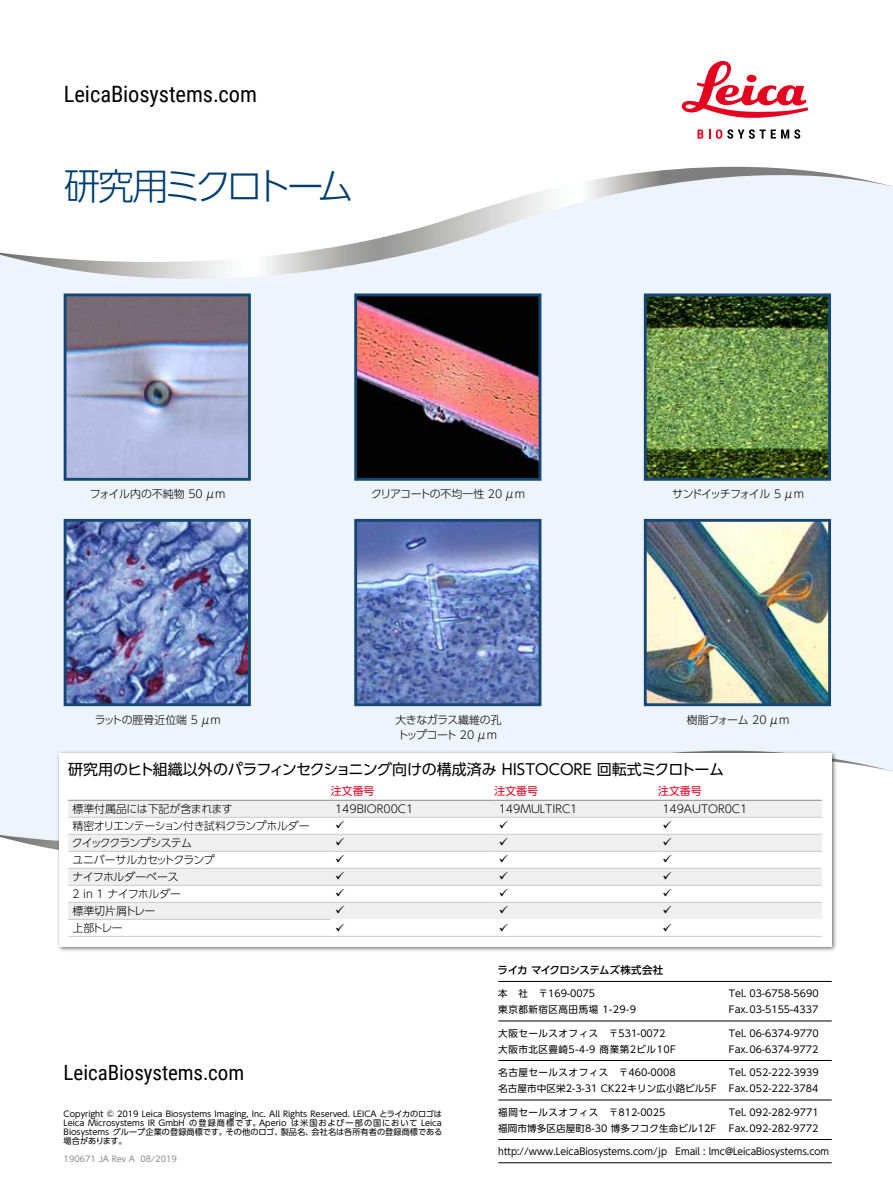
<style>
.page{position:relative;width:893px;height:1191px;background:#fff}
.page>*{position:absolute;margin:0;border:0;box-sizing:border-box;transform-origin:0 0}
.t1{font:300 36.75px "UD Shin Go Pro";letter-spacing:-.14em;color:#003d70}
.t2{font:22.5px "Roboto Condensed";letter-spacing:-.005em;color:#000}
.t3{font:21px "Roboto Condensed";letter-spacing:-.005em;color:#000}
.t4{font:15px "UD Shin Go Pro";letter-spacing:-.01em;color:#000}
.t5{font:300 10.95px/15.3px "UD Shin Go Pro";letter-spacing:-.03em;color:#000}
.t6{font:300 10.95px "UD Shin Go Pro";color:#000}
.t7{font:300 10.95px "UD Shin Go Pro";letter-spacing:-.01em;color:#000}
.t8{font:300 10.95px "UD Shin Go Pro";letter-spacing:-.115em;color:#000}
.t9{font:10.95px "UD Shin Go Pro";color:#e60020}
.t10{font:300 10.95px "UD Shin Go Pro";letter-spacing:-.075em;color:#000}
.t11{font:10.5px "UD Shin Go Pro Medium 90 pv RKSJ H";letter-spacing:-.045em;color:#000}
.t12{font:9.6px/16.2px "UD Shin Go Pro Regular 90 pv RKSJ H";color:#000}
.t13{font:9.6px/16.2px "UD Shin Go Pro Regular 90 pv RKSJ H";letter-spacing:.05em;color:#000}
.t14{font:9.6px "UD Shin Go Pro Regular 90 pv RKSJ H";color:#000;scale:.96 1}
.t15{font:8.1px/9px "UD Shin Go Pro";letter-spacing:.005em;color:#000;text-align:justify}
.t16{font:8.1px "UD Shin Go Pro";color:#898989}
</style>
<div class="page">
<div style="left:0;top:304px;width:893px;height:430px;background:#eef4fb"></div>
<svg style="left:0;top:166px;width:893px;height:138px"></svg>
<svg style="left:0;top:734px;width:893px;height:116px"></svg>
<svg style="left:682px;top:61px;width:126px;height:57px"></svg>
<svg style="left:698px;top:129px;width:5px;height:10px"></svg>
<svg style="left:716px;top:129px;width:84px;height:10px"></svg>
<img style="left:68px;top:297px;width:179px;height:180px">
<div style="left:64px;top:293px;width:187px;height:188px;border:3px solid #164674"></div>
<img style="left:358px;top:297px;width:179px;height:180px">
<div style="left:354px;top:293px;width:187px;height:188px;border:3px solid #164674"></div>
<img style="left:648px;top:297px;width:179px;height:180px">
<div style="left:644px;top:293px;width:187px;height:188px;border:3px solid #164674"></div>
<img style="left:68px;top:523px;width:179px;height:179px">
<div style="left:64px;top:519px;width:187px;height:187px;border:3px solid #164674"></div>
<img style="left:358px;top:523px;width:179px;height:179px">
<div style="left:354px;top:519px;width:187px;height:187px;border:3px solid #164674"></div>
<img style="left:648px;top:523px;width:179px;height:179px">
<div style="left:644px;top:519px;width:187px;height:187px;border:3px solid #164674"></div>
<hr style="left:722px;top:1162px;width:110px;height:1px;background:#000">
<hr style="left:498px;top:1162px;width:224px;height:1px;background:#000">
<hr style="left:722px;top:1139px;width:110px;height:1px;background:#000">
<hr style="left:498px;top:1139px;width:224px;height:1px;background:#000">
<hr style="left:722px;top:1099px;width:110px;height:1px;background:#000">
<hr style="left:498px;top:1099px;width:224px;height:1px;background:#000">
<hr style="left:722px;top:1060px;width:110px;height:1px;background:#000">
<hr style="left:498px;top:1060px;width:224px;height:1px;background:#000">
<hr style="left:722px;top:1020px;width:110px;height:1px;background:#000">
<hr style="left:498px;top:1020px;width:224px;height:1px;background:#000">
<hr style="left:722px;top:981px;width:110px;height:1px;background:#000">
<hr style="left:498px;top:981px;width:224px;height:1px;background:#000">
<div style="left:57px;top:750px;width:781px;height:202px;background:#000;opacity:.6"></div>
<div style="left:60px;top:753px;width:772px;height:193px;background:#fff"></div>
<svg style="left:68px;top:801px;width:754px;height:33px;fill:#efefef"></svg>
<svg style="left:68px;top:835px;width:754px;height:84px;fill:#efefef"></svg>
<hr style="left:68px;top:800px;width:263px;height:1px;background:#898989">
<hr style="left:331px;top:800px;width:163px;height:1px;background:#898989">
<hr style="left:494px;top:800px;width:164px;height:1px;background:#898989">
<hr style="left:658px;top:800px;width:164px;height:1px;background:#898989">
<svg style="left:821px;top:818px;width:1px;height:16px"></svg>
<hr style="left:68px;top:817px;width:263px;height:1px;background:#c9caca">
<hr style="left:331px;top:817px;width:163px;height:1px;background:#c9caca">
<hr style="left:494px;top:817px;width:164px;height:1px;background:#c9caca">
<hr style="left:658px;top:817px;width:164px;height:1px;background:#c9caca">
<hr style="left:68px;top:919px;width:263px;height:1px;background:#c9caca">
<hr style="left:68px;top:936px;width:263px;height:1px;background:#c9caca">
<hr style="left:68px;top:834px;width:263px;height:1px;background:#c9caca">
<hr style="left:68px;top:851px;width:263px;height:1px;background:#c9caca">
<hr style="left:68px;top:868px;width:263px;height:1px;background:#c9caca">
<hr style="left:68px;top:885px;width:263px;height:1px;background:#c9caca">
<hr style="left:68px;top:902px;width:263px;height:1px;background:#c9caca">
<hr style="left:331px;top:834px;width:163px;height:1px;background:#c9caca">
<hr style="left:494px;top:834px;width:164px;height:1px;background:#c9caca">
<hr style="left:658px;top:834px;width:164px;height:1px;background:#c9caca">
<hr style="left:331px;top:851px;width:163px;height:1px;background:#c9caca">
<hr style="left:494px;top:851px;width:164px;height:1px;background:#c9caca">
<hr style="left:658px;top:851px;width:164px;height:1px;background:#c9caca">
<hr style="left:331px;top:868px;width:163px;height:1px;background:#c9caca">
<hr style="left:494px;top:868px;width:164px;height:1px;background:#c9caca">
<hr style="left:658px;top:868px;width:164px;height:1px;background:#c9caca">
<hr style="left:331px;top:885px;width:163px;height:1px;background:#c9caca">
<hr style="left:494px;top:885px;width:164px;height:1px;background:#c9caca">
<hr style="left:658px;top:885px;width:164px;height:1px;background:#c9caca">
<hr style="left:331px;top:902px;width:163px;height:1px;background:#c9caca">
<hr style="left:494px;top:902px;width:164px;height:1px;background:#c9caca">
<hr style="left:658px;top:902px;width:164px;height:1px;background:#c9caca">
<hr style="left:331px;top:936px;width:163px;height:1px;background:#c9caca">
<hr style="left:494px;top:936px;width:164px;height:1px;background:#c9caca">
<hr style="left:658px;top:936px;width:164px;height:1px;background:#c9caca">
<svg style="left:330px;top:817px;width:14px;height:29px"></svg>
<svg style="left:494px;top:817px;width:14px;height:29px"></svg>
<svg style="left:658px;top:817px;width:13px;height:29px"></svg>
<svg style="left:336px;top:855px;width:8px;height:8px"></svg>
<svg style="left:500px;top:855px;width:8px;height:8px"></svg>
<svg style="left:663px;top:855px;width:8px;height:8px"></svg>
<svg style="left:336px;top:872px;width:8px;height:8px"></svg>
<svg style="left:500px;top:872px;width:8px;height:8px"></svg>
<svg style="left:663px;top:872px;width:8px;height:8px"></svg>
<svg style="left:336px;top:889px;width:8px;height:8px"></svg>
<svg style="left:500px;top:889px;width:8px;height:8px"></svg>
<svg style="left:663px;top:889px;width:8px;height:8px"></svg>
<svg style="left:500px;top:906px;width:8px;height:8px"></svg>
<svg style="left:663px;top:906px;width:8px;height:8px"></svg>
<svg style="left:330px;top:906px;width:14px;height:14px"></svg>
<h2 class="t2" style="left:64px;top:78px;width:195px">LeicaBiosystems.com</h2>
<h1 class="t1" style="left:64px;top:157px;width:291px">研究用ミクロトーム</h1>
<p class="t6" style="left:90px;top:485px;width:137px">フォイル内の不純物 50 μm</p>
<p class="t5" style="left:371px;top:486px;width:155px">クリアコートの不均一性 20 μm</p>
<p class="t8" style="left:672px;top:485px;width:133px">サンドイッチフォイル 5 μm</p>
<p class="t6" style="left:95px;top:711px;width:128px">ラットの脛骨近位端 5 μm</p>
<p class="t5" style="left:395px;top:711px;width:108px">大きなガラス繊維の孔トップコート 20 μm</p>
<p class="t5" style="left:687px;top:711px;width:104px">樹脂フォーム 20 μm</p>
<h3 class="t4" style="left:68px;top:757px;width:657px">研究用のヒト組織以外のパラフィンセクショニング向けの構成済み HISTOCORE 回転式ミクロトーム</h3>
<p class="t9" style="left:331px;top:782px;width:45px">注文番号</p>
<p class="t9" style="left:494px;top:782px;width:45px">注文番号</p>
<p class="t9" style="left:658px;top:782px;width:45px">注文番号</p>
<p class="t7" style="left:72px;top:799px;width:162px">標準付属品には下記が含まれます</p>
<p class="t6" style="left:335px;top:799px;width:80px">149BIOR00C1</p>
<p class="t6" style="left:499px;top:799px;width:80px">149MULTIRC1</p>
<p class="t6" style="left:662px;top:799px;width:86px">149AUTOR0C1</p>
<p class="t5" style="left:72px;top:817px;width:239px">精密オリエンテーション付き試料クランプホルダー</p>
<p class="t10" style="left:72px;top:833px;width:122px">クイッククランプシステム</p>
<p class="t5" style="left:72px;top:851px;width:144px">ユニバーサルカセットクランプ</p>
<p class="t5" style="left:72px;top:868px;width:108px">ナイフホルダーベース</p>
<p class="t5" style="left:72px;top:885px;width:110px">2 in 1 ナイフホルダー</p>
<p class="t6" style="left:72px;top:901px;width:85px">標準切片屑トレー</p>
<p class="t5" style="left:72px;top:919px;width:52px">上部トレー</p>
<h3 class="t3" style="left:64px;top:1057px;width:182px">LeicaBiosystems.com</h3>
<p class="t15" style="left:64px;top:1108px;width:380px">Copyright © 2019 Leica Biosystems Imaging, Inc. All Rights Reserved. LEICA とライカのロゴはLeica Microsystems IR GmbH の登録商標です。Aperio は米国および一部の国において Leica Biosystems グループ企業の登録商標です。その他のロゴ、製品名、会社名は各所有者の登録商標である場合があります。</p>
<p class="t16" style="left:64px;top:1151px;width:115px">190671 JA Rev A 08/2019</p>
<p class="t11" style="left:498px;top:961px;width:167px">ライカ マイクロシステムズ株式会社</p>
<p class="t13" style="left:498px;top:985px;width:139px">本　社　〒169-0075 　<br>東京都新宿区高田馬場 1-29-9</p>
<p class="t12" style="left:729px;top:985px;width:91px">Tel. 03-6758-5690<br>Fax.03-5155-4337</p>
<p class="t13" style="left:498px;top:1024px;width:179px">大阪セールスオフィス　〒531-0072大阪市北区豊崎5-4-9 商業第2ビル10F</p>
<p class="t12" style="left:729px;top:1024px;width:91px">Tel. 06-6374-9770<br>Fax.06-6374-9772</p>
<p class="t12" style="left:498px;top:1064px;width:220px">名古屋セールスオフィス　〒460-0008<br>名古屋市中区栄2-3-31 CK22キリン広小路ビル5F</p>
<p class="t12" style="left:729px;top:1064px;width:91px">Tel. 052-222-3939<br>Fax.052-222-3784</p>
<p class="t12" style="left:498px;top:1103px;width:220px">福岡セールスオフィス　〒812-0025<br>福岡市博多区店屋町8-30 博多フコク生命ビル12F</p>
<p class="t12" style="left:729px;top:1103px;width:91px">Tel. 092-282-9771<br>Fax.092-282-9772</p>
<p class="t14" style="left:498px;top:1143px;width:346px">http://www.LeicaBiosystems.com/jp Email : lmc@LeicaBiosystems.com</p>
</div>
